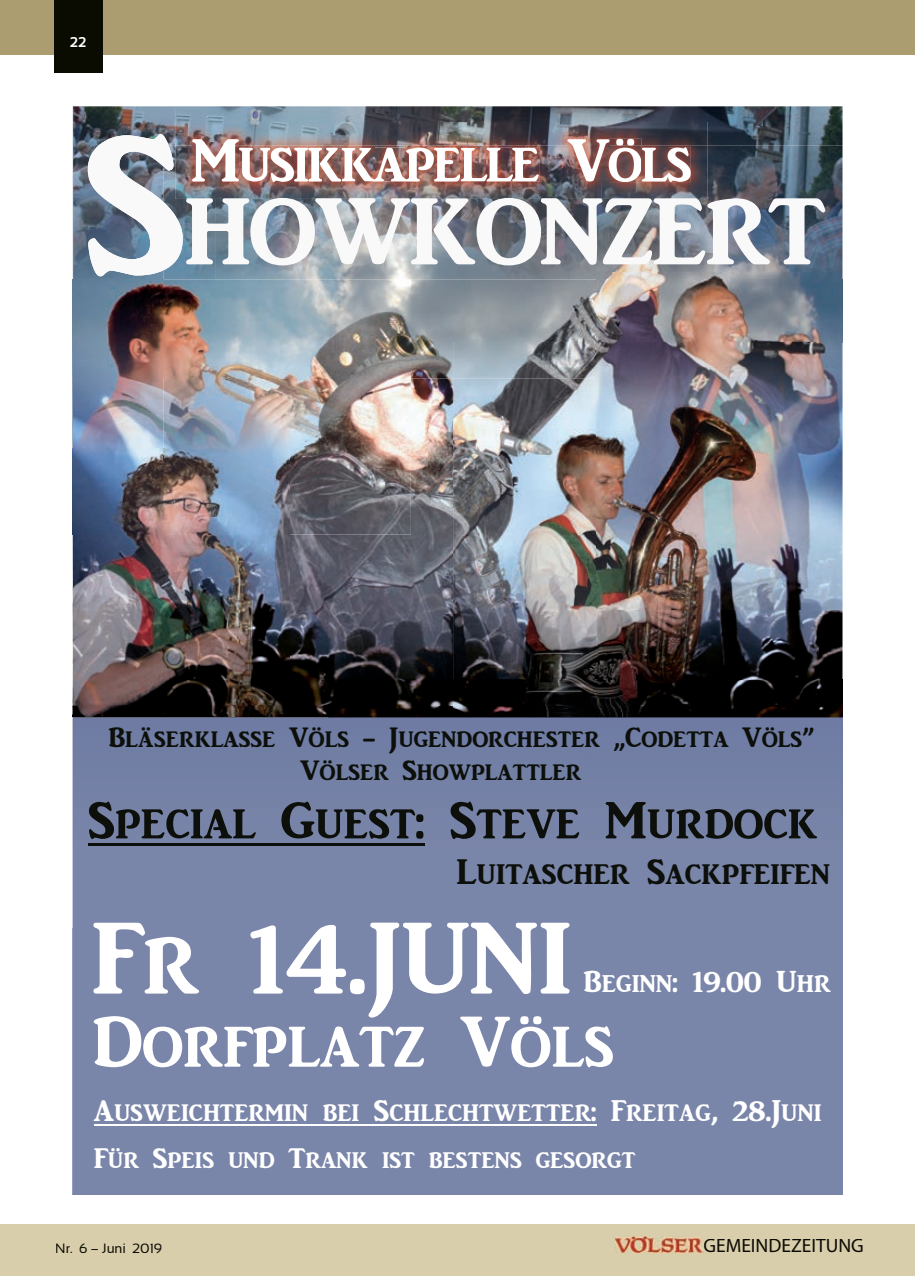
<style>
.page{position:relative;width:915px;height:1276px;background:#fff}
.page>*{position:absolute;margin:0;border:0;box-sizing:border-box;transform-origin:0 0}
.t1{font:104.7px "ARJULIAN";color:#fff}
.t2{font:73.95px "ARJULIAN";color:#fff}
.t3{font:53.7px "ARJULIAN";color:#0c0f0a}
.t4{font:36.45px "ARJULIAN";color:#0c0f0a}
.t5{font:31.2px "ARJULIAN";color:#fff}
.t6{font:30.75px "ARJULIAN";color:#fff}
.t7{font:29.1px "ARJULIAN";color:#fff}
.t8{font:28.8px/33px "ARJULIAN";color:#0c0f0a}
.t9{font:19.5px "Myriad";color:#0c0b03}
.t10{font:700 14.25px "Sansation";color:#fff}
.t11{font:13.5px "Sansation";color:#0c0b03}
</style>
<div class="page">
<div style="left:0;top:1225px;width:914px;height:51px;background:#d9ceac"></div>
<div style="left:0;top:0;width:914px;height:54px;background:#ab9d70"></div>
<div style="left:54px;top:0;width:48px;height:72px;background:#0a0c01"></div>
<img style="left:615px;top:1236px;width:88px;height:16px">
<img style="left:72px;top:714px;width:770px;height:480px">
<img style="left:72px;top:106px;width:1px;height:342px">
<hr style="left:94px;top:1124px;width:502px;height:1px;background:#fff">
<img style="left:289px;top:378px;width:164px;height:336px">
<img style="left:73px;top:279px;width:90px;height:255px">
<img style="left:73px;top:106px;width:102px;height:173px">
<img style="left:175px;top:106px;width:667px;height:40px">
<img style="left:73px;top:281px;width:90px;height:97px">
<img style="left:73px;top:534px;width:216px;height:182px">
<img style="left:72px;top:448px;width:1px;height:268px">
<img style="left:175px;top:122px;width:532px;height:12px">
<hr style="left:88px;top:843px;width:336px;height:2px;background:#0c0f0a">
<img style="left:163px;top:329px;width:248px;height:205px">
<img style="left:163px;top:276px;width:52px;height:3px">
<img style="left:825px;top:146px;width:17px;height:133px">
<img style="left:215px;top:276px;width:380px;height:3px">
<img style="left:163px;top:279px;width:432px;height:50px">
<img style="left:841px;top:279px;width:1px;height:63px">
<img style="left:411px;top:329px;width:184px;height:49px">
<img style="left:163px;top:448px;width:126px;height:231px">
<img style="left:595px;top:273px;width:246px;height:336px">
<img style="left:453px;top:679px;width:389px;height:38px">
<img style="left:453px;top:378px;width:146px;height:301px">
<img style="left:793px;top:378px;width:49px;height:301px">
<img style="left:598px;top:609px;width:196px;height:70px">
<img style="left:453px;top:342px;width:389px;height:36px">
<img style="left:88px;top:134px;width:737px;height:142px">
<p class="t10" style="left:70px;top:34px;width:18px">22</p>
<p class="t8" style="left:300px;top:721px;width:515px;text-indent:-192px">Bläserklasse Völs - Jugendorchester „Codetta Völs”<br>Völser Showplattler</p>
<h3 class="t3" style="left:88px;top:792px;width:731px">Special Guest: Steve Murdock</h3>
<p class="t4" style="left:456px;top:852px;width:375px">Luitascher Sackpfeifen</p>
<h1 class="t1" style="left:91px;top:902px;width:481px">Fr 14.JUNI</h1>
<h2 class="t2" style="left:92px;top:1002px;width:523px">Dorfplatz Völs</h2>
<p class="t5" style="left:583px;top:965px;width:249px">Beginn: 19.00 Uhr</p>
<p class="t6" style="left:94px;top:1094px;width:729px">Ausweichtermin bei Schlechtwetter: Freitag, 28.Juni</p>
<p class="t7" style="left:94px;top:1142px;width:543px">Für Speis und Trank ist bestens gesorgt</p>
<p class="t11" style="left:55px;top:1240px;width:108px">Nr. 6 – Juni 2019</p>
<p class="t9" style="left:703px;top:1236px;width:162px">GEMEINDEZEITUNG</p>
</div>
